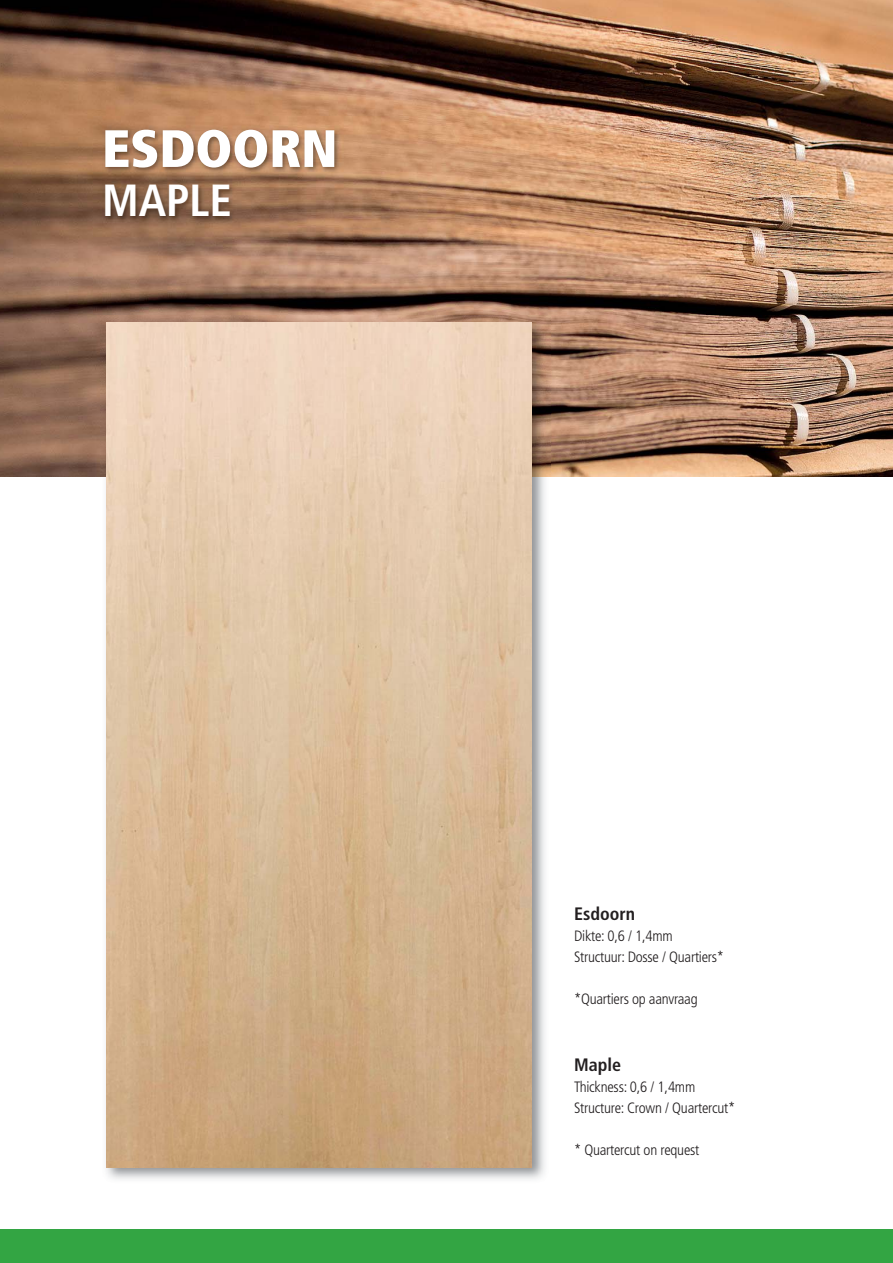
<style>
.page{position:relative;width:893px;height:1263px;background:#fff}
.page>*{position:absolute;margin:0;border:0;box-sizing:border-box;transform-origin:0 0}
.t1{font:900 condensed 52.5px "Frutiger";color:#fff}
.t2{font:700 condensed 45px "Frutiger";color:#fff}
.t3{font:700 condensed 18px "Frutiger";color:#231f20}
.t4{font:300 condensed 15px/21px "Frutiger";letter-spacing:-.015em;color:#231f20}
</style>
<div class="page">
<img style="left:0;top:0;width:893px;height:476px">
<div style="left:0;top:1229px;width:893px;height:34px;background:#33a543"></div>
<img style="left:93px;top:117px;width:767px;height:198px">
<img style="left:100px;top:316px;width:450px;height:863px">
<img style="left:107px;top:323px;width:425px;height:844px">
<h1 class="t1" style="left:102px;top:123px;width:237px">ESDOORN</h1>
<h2 class="t2" style="left:102px;top:179px;width:132px">MAPLE</h2>
<p class="t3" style="left:574px;top:905px;width:63px">Esdoorn</p>
<p class="t4" style="left:574px;top:926px;width:152px">Dikte: 0,6 / 1,4mm<br>Structuur: Dosse / Quartiers*</p>
<p class="t4" style="left:574px;top:989px;width:125px">*Quartiers op aanvraag</p>
<p class="t3" style="left:574px;top:1056px;width:49px">Maple</p>
<p class="t4" style="left:574px;top:1077px;width:163px">Thickness: 0,6 / 1,4mm<br>Structure: Crown / Quartercut*</p>
<p class="t4" style="left:574px;top:1140px;width:127px">* Quartercut on request</p>
</div>
